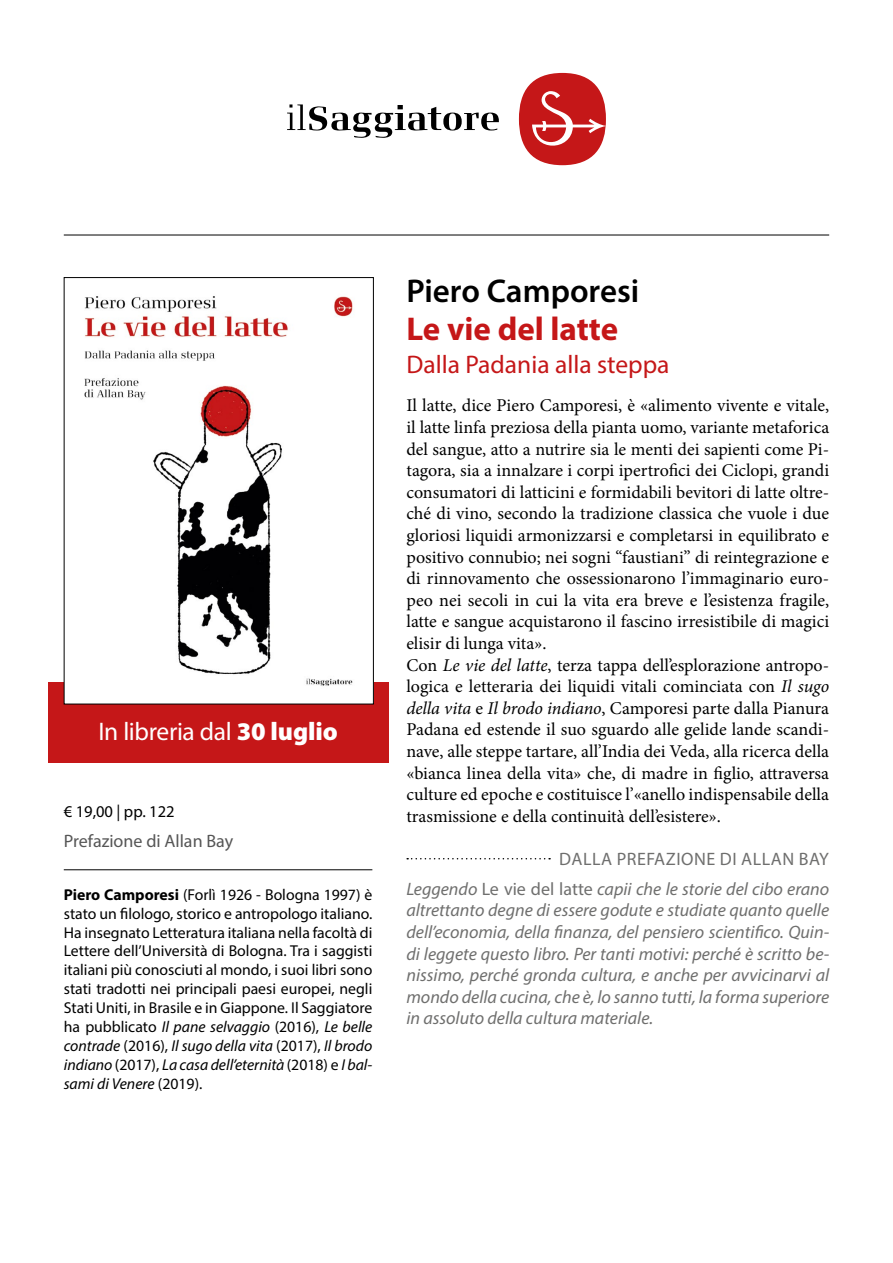
<style>
.page{position:relative;width:893px;height:1263px;background:#fff}
.page>*{position:absolute;margin:0;border:0;box-sizing:border-box;transform-origin:0 0}
.t1{font:600 33px "Myriad Pro";color:#000}
.t2{font:700 33px "Myriad Pro";color:#c51718}
.t3{font:25.5px "Myriad Pro";color:#c51718}
.t4{font:25.5px "Myriad Pro";letter-spacing:-.015em;color:#fff}
.t5{font:18px/21.6px "Minion Pro";color:#000}
.t6{font:italic 18px/21.6px "Myriad Pro";color:#6f6f6e;text-align:justify}
.t7{font:18px/30.2px "Myriad Pro";letter-spacing:.03em;color:#6f6f6e;text-align:right}
.t8{font:18px "Myriad Pro";color:#565656}
.t9{font:16.5px "Myriad Pro";color:#000}
.t10{font:15.75px/18.9px "Myriad Pro";color:#000;text-align:justify}
.s1{font-weight:900}
.s2{font-weight:700}
.s3{font-style:italic}
</style>
<div class="page">
<div style="left:48px;top:682px;width:340px;height:80px;background:#c51718"></div>
<hr style="left:64px;top:235px;width:765px;height:1px;background:#000">
<img style="left:66px;top:296px;width:305px;height:406px">
<div style="left:64px;top:277px;width:310px;height:427px;border:1px solid #000"></div>
<svg style="left:407px;top:858px;width:143px;height:1px"></svg>
<hr style="left:64px;top:869px;width:308px;height:1px;background:#000">
<svg style="left:287px;top:104px;width:212px;height:34px"></svg>
<div style="left:519px;top:73px;width:87px;height:92px;background:#c51718;border-radius:50%"></div>
<svg style="left:532px;top:91px;width:74px;height:62px"></svg>
<h2 class="t4" style="left:98px;top:716px;width:241px">In libreria dal <span class="s1">30 luglio</span></h2>
<p class="t9" style="left:64px;top:801px;width:112px">€ 19,00 | pp. 122</p>
<p class="t8" style="left:64px;top:830px;width:171px">Prefazione di Allan Bay</p>
<p class="t10" style="left:64px;top:885px;width:310px"><span class="s2">Piero Camporesi</span> (Forlì 1926 - Bologna 1997) è stato un filologo, storico e antropologo italiano.<br>Ha insegnato Letteratura italiana nella facoltà di Lettere dell’Università di Bologna. Tra i saggisti italiani più conosciuti al mondo, i suoi libri sono stati tradotti nei principali paesi europei, negli Stati Uniti, in Brasile e in Giappone. Il Saggiatore ha pubblicato <span class="s3">Il pane selvaggio</span> (2016), <span class="s3">Le belle contrade</span> (2016), <span class="s3">Il sugo della vita</span> (2017), <span class="s3">Il brodo indiano</span> (2017), <span class="s3">La casa dell’eternità</span> (2018) e <span class="s3">I bal&shy;sami di Venere</span> (2019).</p>
<h1 class="t1" style="left:406px;top:270px;width:234px">Piero Camporesi</h1>
<h1 class="t2" style="left:406px;top:307px;width:213px">Le vie del latte</h1>
<h2 class="t3" style="left:406px;top:348px;width:265px">Dalla Padania alla steppa</h2>
<p class="t5" style="left:406px;top:395px;width:424px">Il latte, dice Piero Camporesi, è «alimento vivente e vitale, il latte linfa preziosa della pianta uomo, variante metaforica del sangue, atto a nutrire sia le menti dei sapienti come Pi&shy;tagora, sia a innalzare i corpi ipertrofici dei Ciclopi, grandi consumatori di latticini e formidabili bevitori di latte oltre&shy;ché di vino, secondo la tradizione classica che vuole i due gloriosi liquidi armonizzarsi e completarsi in equilibrato e positivo connubio; nei sogni “faustiani” di reintegrazione e di rinnovamento che ossessionarono l’immaginario euro&shy;peo nei secoli in cui la vita era breve e l’esistenza fragile, latte e sangue acquistarono il fascino irresistibile di magici elisir di lunga vita».<br>Con <span class="s3">Le vie del latte</span>, terza tappa dell’esplorazione antropo&shy;logica e letteraria dei liquidi vitali cominciata con <span class="s3">Il sugo della vita</span> e <span class="s3">Il brodo indiano</span>, Camporesi parte dalla Pianura Padana ed estende il suo sguardo alle gelide lande scandi&shy;nave, alle steppe tartare, all’India dei Veda, alla ricerca della «bianca linea della vita» che, di madre in figlio, attraversa culture ed epoche e costituisce l’«anello indispensabile della trasmissione e della continuità dell’esistere».</p>
<p class="t7" style="left:406px;top:843px;width:424px">DALLA PREFAZIONE DI ALLAN BAY<br><span class="s3">Leggendo</span> Le vie del latte <span class="s3">capii che le storie del cibo erano</span></p>
<p class="t6" style="left:406px;top:899px;width:424px">altrettanto degne di essere godute e studiate quanto quelle dell’economia, della finanza, del pensiero scientifico. Quin&shy;di leggete questo libro. Per tanti motivi: perché è scritto be&shy;nissimo, perché gronda cultura, e anche per avvicinarvi al mondo della cucina, che è, lo sanno tutti, la forma superiore in assoluto della cultura materiale.</p>
</div>
